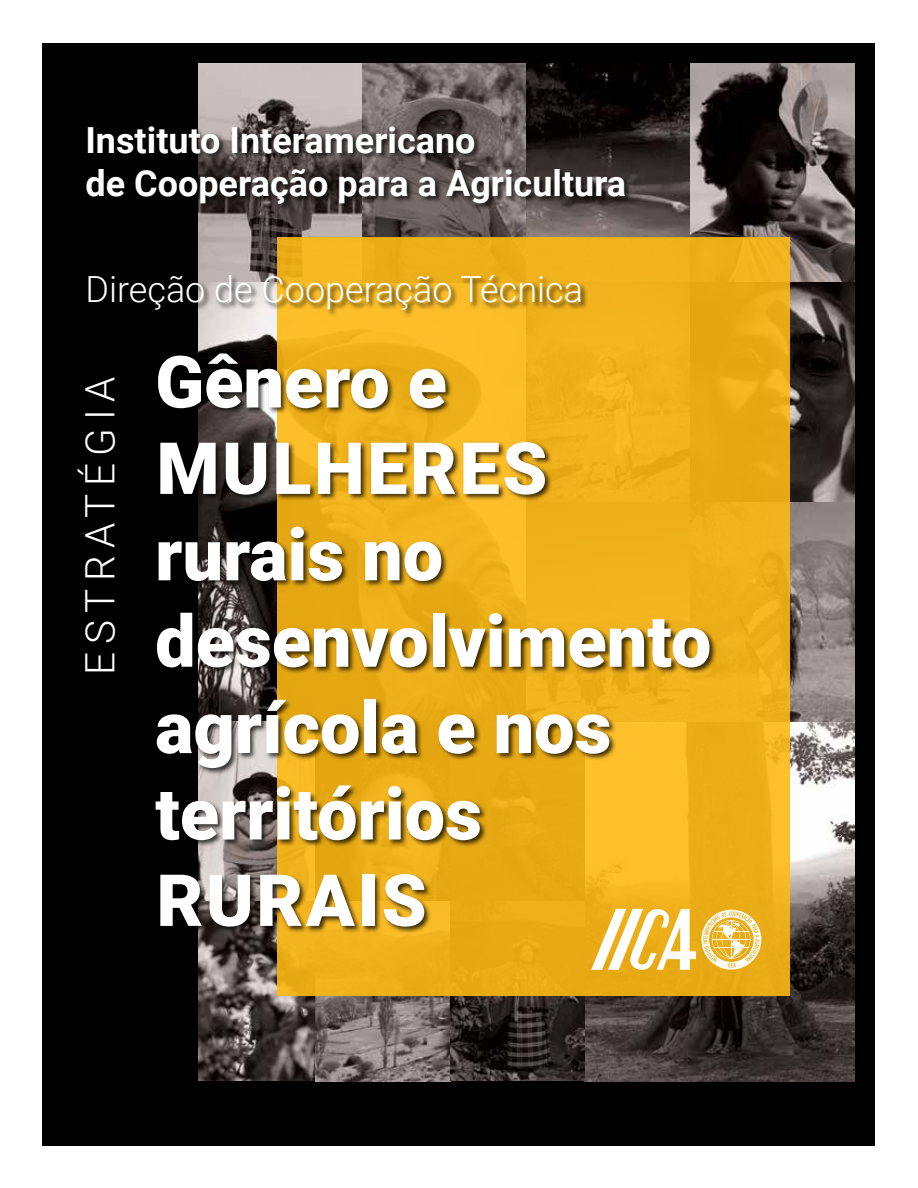
<style>
.page{position:relative;width:918px;height:1188px;background:#fff}
.page>*{position:absolute;margin:0;border:0;box-sizing:border-box;transform-origin:0 0}
.t1{font:900 72px/86.4px "Roboto";color:#fff}
.t2{font:300 40.5px "Roboto";letter-spacing:.185em;color:#fff}
.t3{font:700 36px/43.2px "Roboto";color:#fff}
.t4{font:300 36px "Roboto";color:#fff}
</style>
<div class="page">
<div style="left:43px;top:43px;width:832px;height:1102px;background:#000"></div>
<img style="left:199px;top:64px;width:655px;height:1018px">
<div style="left:277px;top:237px;width:513px;height:758px;background:linear-gradient(to right,#f1b41e,#ebad18)"></div>
<div style="left:154px;top:352px;width:563px;height:582px;background:#000;opacity:.75"></div>
<div style="left:88px;top:274px;width:500px;height:43px;background:#000;opacity:.75"></div>
<div style="left:85px;top:125px;width:547px;height:87px;background:#000;opacity:.75"></div>
<svg style="left:591px;top:905px;width:170px;height:66px;background:#f2cd74"></svg>
<p class="t3" style="left:85px;top:117px;width:542px">Instituto Interamericano<br>de Cooperação para a Agricultura</p>
<p class="t4" style="left:85px;top:264px;width:499px">Direção de Cooperação Técnica</p>
<p class="t2" style="left:72px;top:675px;width:300px;rotate:-90deg">ESTRATÉGIA</p>
<p class="t1" style="left:155px;top:336px;width:558px">Gênero e<br>MULHERES rurais no desenvolvimento agrícola e nos territórios<br>RURAIS</p>
</div>
